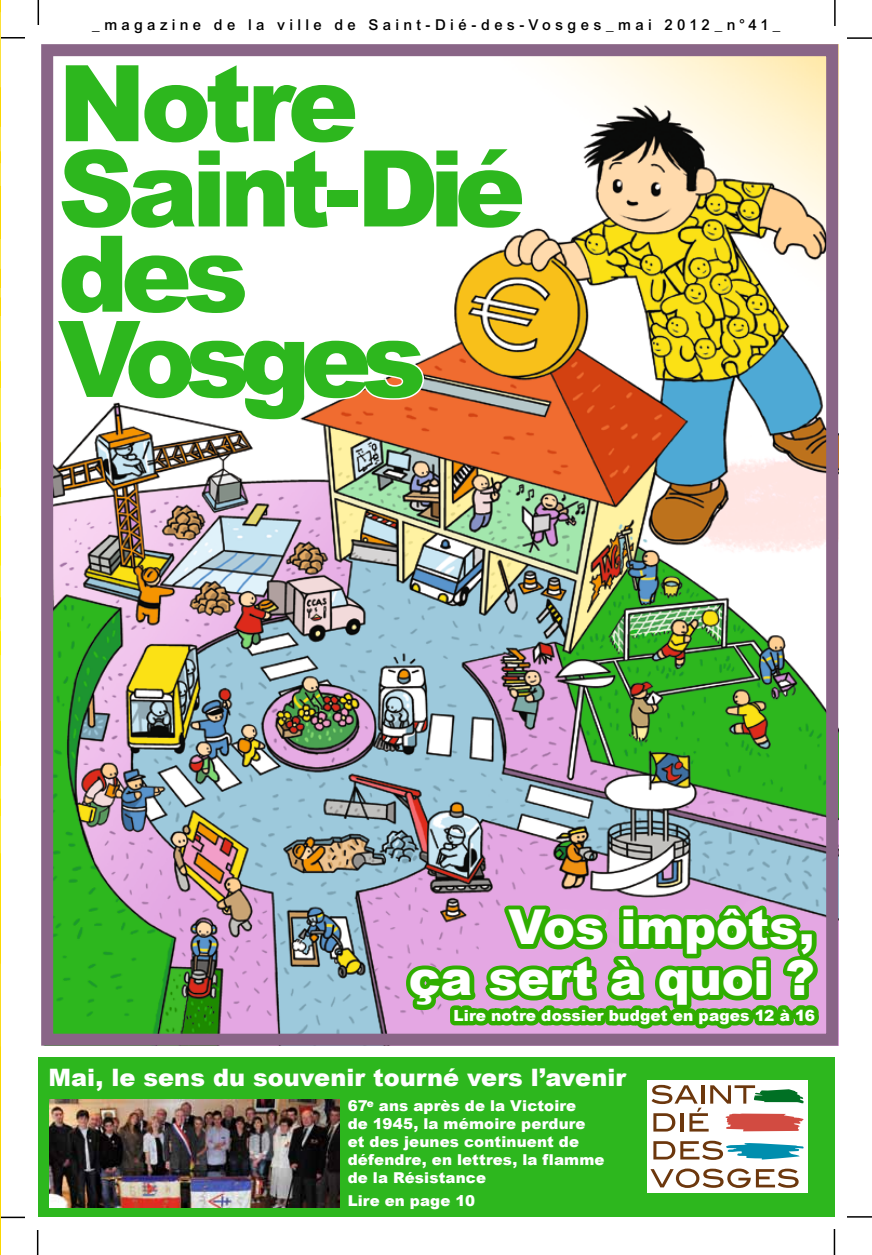
<style>
.page{position:relative;width:872px;height:1255px;background:#fff}
.page>*{position:absolute;margin:0;border:0;box-sizing:border-box;transform-origin:0 0}
.t1{font:900 106.05px/85.2px "Arial";letter-spacing:-.075em;color:#2db71e}
.t2{font:900 48px/51px "Arial";letter-spacing:-.005em;color:#fff;text-align:right}
.t3{font:900 24px "Arial";color:#fff}
.t4{font:900 15.3px "Arial";letter-spacing:.01em;color:#fff}
.t5{font:900 15px/18px "Arial";letter-spacing:.01em;color:#fff}
.t6{font:500 15px "Arial";letter-spacing:.29em;color:#000}
</style>
<div class="page">
<svg style="left:834px;top:0;width:38px;height:39px"></svg>
<div style="left:830px;top:26px;width:17px;height:17px;background:#fff"></div>
<svg style="left:833px;top:1216px;width:39px;height:38px"></svg>
<div style="left:829px;top:1211px;width:17px;height:17px;background:#fff"></div>
<div style="left:38px;top:1057px;width:797px;height:160px;background:#2db71e"></div>
<div style="left:647px;top:1080px;width:160px;height:113px;background:#fff"></div>
<svg style="left:650px;top:1168px;width:100px;height:19px"></svg>
<svg style="left:756px;top:1168px;width:42px;height:19px"></svg>
<svg style="left:651px;top:1084px;width:153px;height:47px"></svg>
<svg style="left:653px;top:1140px;width:151px;height:19px"></svg>
<img style="left:54px;top:57px;width:771px;height:975px">
<div style="left:41px;top:44px;width:797px;height:1001px;border:12px solid #896587"></div>
<svg style="left:54px;top:60px;width:472px;height:362px"></svg>
<hr style="left:0;top:0;width:1px;height:1254px;background:#fcd700">
<svg style="left:0;top:0;width:40px;height:1046px"></svg>
<svg style="left:0;top:1216px;width:39px;height:39px"></svg>
<img style="left:50px;top:1099px;width:289px;height:108px">
<svg style="left:399px;top:895px;width:427px;height:151px;background:#89a474"></svg>
<p class="t6" style="left:92px;top:16px;width:689px">_magazine de la ville de Saint-Dié-des-Vosges_mai 2012_n°41_</p>
<h1 class="t1" style="left:58px;top:62px;width:469px">Notre<br>Saint-Dié des<br>Vosges</h1>
<h2 class="t2" style="left:409px;top:902px;width:407px">Vos impôts,<br>ça sert à quoi ?</h2>
<p class="t4" style="left:453px;top:1006px;width:363px">Lire notre dossier budget en pages 12 à 16</p>
<h3 class="t3" style="left:48px;top:1063px;width:579px">Mai, le sens du souvenir tourné vers l’avenir</h3>
<p class="t5" style="left:348px;top:1096px;width:258px">67<sup>e</sup> ans après de la Victoire<br>de 1945, la mémoire perdure et des jeunes continuent de défendre, en lettres, la flamme de la Résistance</p>
<p class="t5" style="left:348px;top:1191px;width:129px">Lire en page 10</p>
</div>
